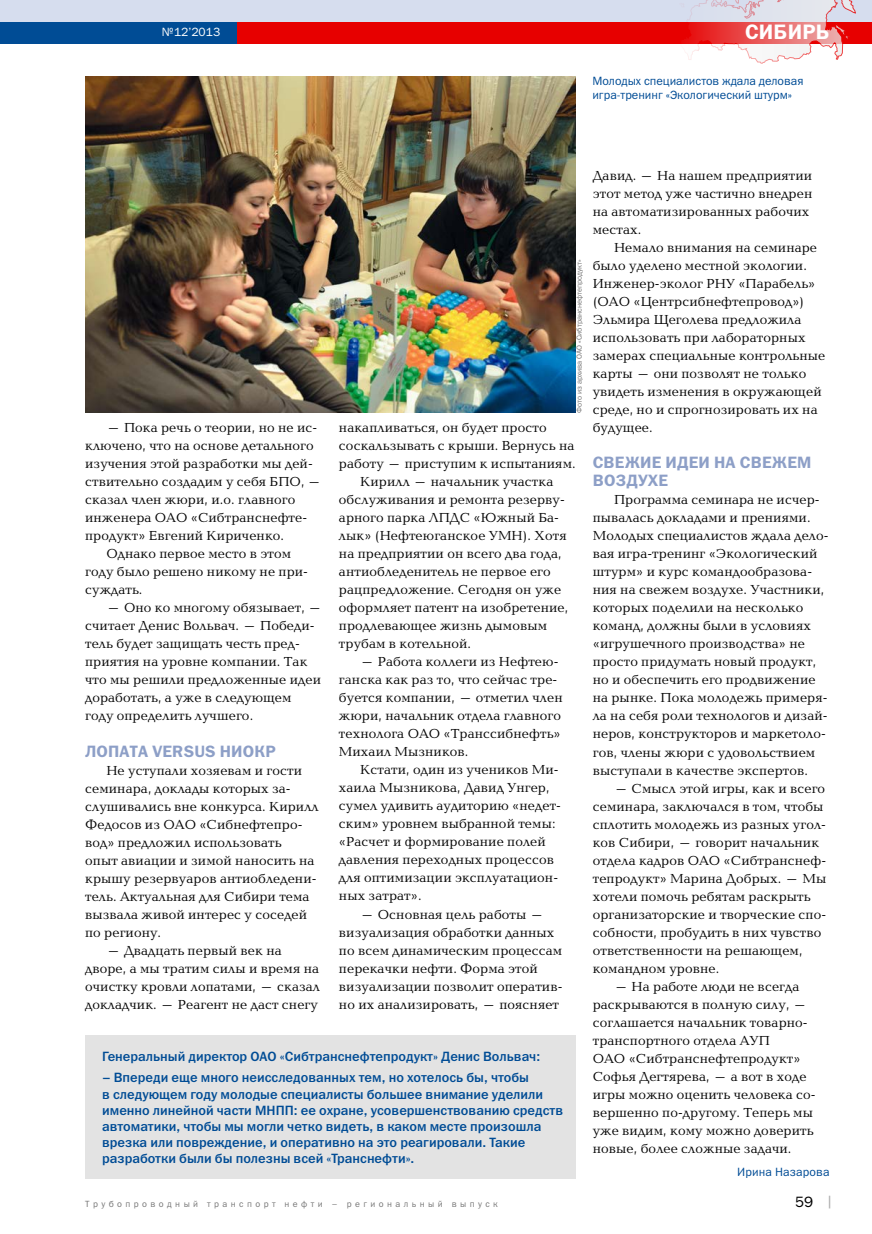
<style>
.page{position:relative;width:872px;height:1234px;background:#fff}
.page>*{position:absolute;margin:0;border:0;box-sizing:border-box;transform-origin:0 0}
.t1{font:21px "Franklin Gothic Demi ITC";letter-spacing:.01em;color:#fff}
.t2{font:16.5px/18px "Franklin Gothic Demi ITC";letter-spacing:.01em;color:#8d9fc7}
.t3{font:15px "Franklin Gothic Book ITC";color:#000}
.t4{font:13.5px/18px "Baltica C";letter-spacing:.01em;color:#000}
.t5{font:13.5px/16.2px "Franklin Gothic Medium ITC";color:#004c95}
.t6{font:12px/14.4px "Franklin Gothic Book ITC";color:#004c95}
.t7{font:12px "Franklin Gothic Book ITC";color:#fff}
.t8{font:9px "Franklin Gothic Book ITC";letter-spacing:.38em;color:#777}
.t9{font:7.5px "Franklin Gothic Book ITC";color:#777}
</style>
<div class="page">
<svg style="left:828px;top:1195px;width:2px;height:13px"></svg>
<div style="left:0;top:0;width:872px;height:43px;background:#d6ddee"></div>
<div style="left:0;top:22px;width:237px;height:21px;background:#004c95"></div>
<div style="left:237px;top:22px;width:635px;height:21px;background:#e70000"></div>
<svg style="left:679px;top:0;width:177px;height:64px"></svg>
<div style="left:85px;top:1034px;width:490px;height:144px;background:#e3e3e3"></div>
<img style="left:85px;top:77px;width:490px;height:335px">
<p class="t7" style="left:162px;top:24px;width:60px">№12’2013</p>
<h1 class="t1" style="left:745px;top:19px;width:86px">сибирь</h1>
<p class="t6" style="left:592px;top:73px;width:213px">Молодых специалистов ждала деловая игра-тренинг «Экологический штурм»</p>
<p class="t4" style="left:106px;top:419px;width:212px">– Пока речь о теории, но не ис-</p>
<p class="t4" style="left:85px;top:437px;width:230px">ключено, что на основе детального</p>
<p class="t4" style="left:85px;top:455px;width:229px">изучения этой разработки мы дей-</p>
<p class="t4" style="left:85px;top:473px;width:238px">ствительно создадим у себя БПО, –</p>
<p class="t4" style="left:85px;top:491px;width:212px">сказал член жюри, и.о. главного</p>
<p class="t4" style="left:85px;top:509px;width:223px">инженера ОАО «Сибтранснефте-</p>
<p class="t4" style="left:85px;top:527px;width:200px">продукт» Евгений Кириченко.</p>
<p class="t4" style="left:106px;top:545px;width:186px">Однако первое место в этом</p>
<p class="t4" style="left:85px;top:563px;width:224px">году было решено никому не при-</p>
<p class="t4" style="left:85px;top:581px;width:59px">суждать.</p>
<p class="t4" style="left:85px;top:599px;width:238px;text-indent:21px">– Оно ко многому обязывает, – считает Денис Вольвач. – Победи&shy;тель будет защищать честь пред&shy;приятия на уровне компании. Так что мы решили предложенные идеи доработать, а уже в следующем году определить лучшего.</p>
<p class="t2" style="left:85px;top:742px;width:191px">ЛОПАТА VERSUS НИОКР</p>
<p class="t4" style="left:85px;top:761px;width:235px;text-indent:21px">Не уступали хозяевам и гости семинара, доклады которых за&shy;слушивались вне конкурса. Кирилл<br>Федосов из ОАО «Сибнефтепро&shy;вод» предложил использовать<br>опыт авиации и зимой наносить на крышу резервуаров антиобледени&shy;тель. Актуальная для Сибири тема вызвала живой интерес у соседей по региону.</p>
<p class="t4" style="left:85px;top:941px;width:236px;text-indent:21px">– Двадцать первый век на дворе, а мы тратим силы и время на очистку кровли лопатами, – сказал докладчик. – Реагент не даст снегу</p>
<p class="t9" style="left:574px;top:412px;width:155px;rotate:-90deg">Фото из архива ОАО «Сибтранснефтепродукт»</p>
<p class="t4" style="left:339px;top:419px;width:209px">накапливаться, он будет просто</p>
<p class="t4" style="left:339px;top:437px;width:237px">соскальзывать с крыши. Вернусь на</p>
<p class="t4" style="left:339px;top:455px;width:238px">работу – приступим к испытаниям.</p>
<p class="t4" style="left:360px;top:473px;width:194px">Кирилл – начальник участка</p>
<p class="t4" style="left:339px;top:491px;width:227px">обслуживания и ремонта резерву-</p>
<p class="t4" style="left:339px;top:509px;width:221px">арного парка ЛПДС «Южный Ба-</p>
<p class="t4" style="left:339px;top:527px;width:229px">лык» (Нефтеюганское УМН). Хотя</p>
<p class="t4" style="left:339px;top:545px;width:224px">на предприятии он всего два года,</p>
<p class="t4" style="left:339px;top:563px;width:213px">антиобледенитель не первое его</p>
<p class="t4" style="left:339px;top:581px;width:224px">рацпредложение. Сегодня он уже</p>
<p class="t4" style="left:339px;top:599px;width:231px">оформляет патент на изобретение,</p>
<p class="t4" style="left:339px;top:617px;width:210px">продлевающее жизнь дымовым</p>
<p class="t4" style="left:339px;top:635px;width:134px">трубам в котельной.</p>
<p class="t4" style="left:339px;top:653px;width:225px;text-indent:21px">– Работа коллеги из Нефтею&shy;ганска как раз то, что сейчас тре&shy;буется компании, – отметил член жюри, начальник отдела главного технолога ОАО «Транссибнефть»<br>Михаил Мызников.</p>
<p class="t4" style="left:339px;top:761px;width:223px;text-indent:21px">Кстати, один из учеников Ми&shy;хаила Мызникова, Давид Унгер, сумел удивить аудиторию «недет&shy;ским» уровнем выбранной темы: «Расчет и формирование полей давления переходных процессов для оптимизации эксплуатацион&shy;ных затрат».</p>
<p class="t4" style="left:339px;top:905px;width:225px;text-indent:21px">– Основная цель работы – визуализация обработки данных по всем динамическим процессам перекачки нефти. Форма этой визуализации позволит оператив&shy;но их анализировать, – поясняет</p>
<p class="t5" style="left:102px;top:1048px;width:439px">Генеральный директор ОАО «Сибтранснефтепродукт» Денис Вольвач:</p>
<p class="t5" style="left:102px;top:1069px;width:462px">– Впереди еще много неисследованных тем, но хотелось бы, чтобы<br>в следующем году молодые специалисты большее внимание уделили именно линейной части МНПП: ее охране, усовершенствованию средств автоматики, чтобы мы могли четко видеть, в каком месте произошла врезка или повреждение, и оперативно на это реагировали. Такие разработки были бы полезны всей «Транснефти».</p>
<p class="t8" style="left:85px;top:1197px;width:414px">Трубопроводный транспорт нефти – региональный выпуск</p>
<p class="t4" style="left:593px;top:167px;width:221px">Давид. – На нашем предприятии этот метод уже частично внедрен на автоматизированных рабочих местах.</p>
<p class="t4" style="left:593px;top:239px;width:234px;text-indent:21px">Немало внимания на семинаре было уделено местной экологии.<br>Инженер-эколог РНУ «Парабель» (ОАО «Центрсибнефтепровод»)<br>Эльмира Щеголева предложила использовать при лабораторных замерах специальные контрольные карты – они позволят не только увидеть изменения в окружающей среде, но и спрогнозировать их на будущее.</p>
<p class="t2" style="left:593px;top:454px;width:220px">СВЕЖИЕ ИДЕИ НА СВЕЖЕМ<br>ВОЗДУХЕ</p>
<p class="t4" style="left:593px;top:491px;width:237px;text-indent:21px">Программа семинара не исчер&shy;пывалась докладами и прениями.<br>Молодых специалистов ждала дело&shy;вая игра-тренинг «Экологический штурм» и курс командообразова&shy;ния на свежем воздухе. Участники, которых поделили на несколько команд, должны были в условиях «игрушечного производства» не просто придумать новый продукт, но и обеспечить его продвижение на рынке. Пока молодежь примеря&shy;ла на себя роли технологов и дизай&shy;неров, конструкторов и маркетоло&shy;гов, члены жюри с удовольствием выступали в качестве экспертов.</p>
<p class="t4" style="left:593px;top:779px;width:235px;text-indent:21px">– Смысл этой игры, как и всего семинара, заключался в том, чтобы сплотить молодежь из разных угол&shy;ков Сибири, – говорит начальник отдела кадров ОАО «Сибтранснеф&shy;тепродукт» Марина Добрых. – Мы хотели помочь ребятам раскрыть организаторские и творческие спо&shy;собности, пробудить в них чувство ответственности на решающем, командном уровне.</p>
<p class="t4" style="left:593px;top:977px;width:224px;text-indent:21px">– На работе люди не всегда раскрываются в полную силу, – соглашается начальник товарно&shy;транспортного отдела АУП<br>ОАО «Сибтранснефтепродукт»<br>Софья Дегтярева, – а вот в ходе игры можно оценить человека со&shy;вершенно по-другому. Теперь мы уже видим, кому можно доверить новые, более сложные задачи.</p>
<p class="t6" style="left:737px;top:1163px;width:94px">Ирина Назарова</p>
<p class="t3" style="left:795px;top:1191px;width:19px">59</p>
</div>
